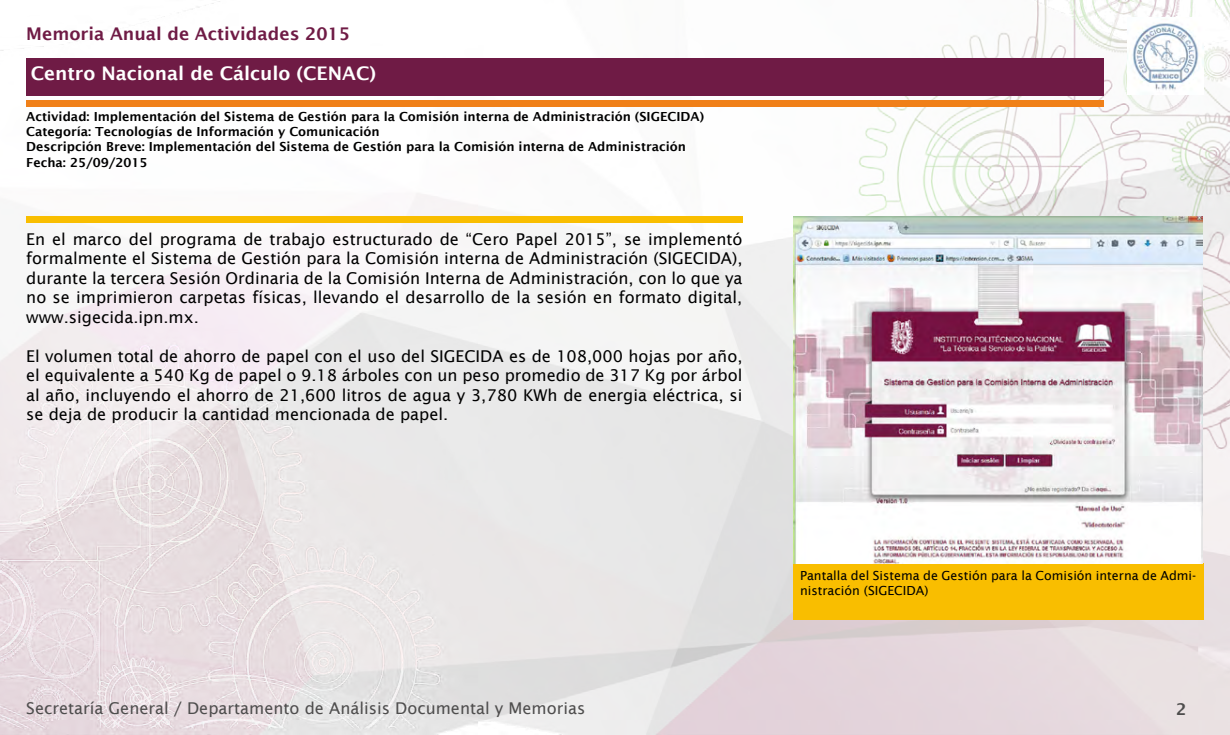
<style>
.page{position:relative;width:1230px;height:735px;background:#fff}
.page>*{position:absolute;margin:0;border:0;box-sizing:border-box;transform-origin:0 0}
.t1{font:600 18.75px "Lucida Sans";color:#fff}
.t2{font:600 17.5px "Lucida Sans";color:#6f1b45}
.t3{font:16.25px/19.5px "Lucida Sans";color:#000;text-align:justify}
.t4{font:16.25px "Lucida Sans";color:#4e4d4d}
.t5{font:600 16.25px "Lucida Sans";color:#4e4d4d}
.t6{font:600 12.5px/15px "Lucida Sans";color:#000}
.t7{font:12.5px/15px "Lucida Sans";color:#000}
</style>
<div class="page">
<img style="left:0;top:0;width:1230px;height:735px">
<div style="left:26px;top:58px;width:1078px;height:38px;background:#6f1b45"></div>
<div style="left:26px;top:216px;width:716px;height:7px;background:#f9be00"></div>
<div style="left:26px;top:100px;width:1078px;height:6px;background:#f08018"></div>
<div style="left:793px;top:564px;width:411px;height:56px;background:#f9be00"></div>
<img style="left:793px;top:216px;width:410px;height:348px">
<img style="left:1128px;top:18px;width:76px;height:77px">
<p class="t2" style="left:26px;top:24px;width:325px">Memoria Anual de Actividades 2015</p>
<p class="t1" style="left:31px;top:63px;width:347px">Centro Nacional de Cálculo (CENAC)</p>
<p class="t6" style="left:26px;top:109px;width:679px">Actividad: Implementación del Sistema de Gestión para la Comisión interna de Administración (SIGECIDA)<br>Categoría: Tecnologías de Información y Comunicación<br>Descripción Breve: Implementación del Sistema de Gestión para la Comisión interna de Administración</p>
<p class="t6" style="left:26px;top:155px;width:123px">Fecha: 25/09/2015</p>
<p class="t3" style="left:26px;top:229px;width:718px">En el marco del programa de trabajo estructurado de “Cero Papel 2015”, se implementó formalmente el Sistema de Gestión para la Comisión interna de Administración (SIGECIDA), durante la tercera Sesión Ordinaria de la Comisión Interna de Administración, con lo que ya no se imprimieron carpetas físicas, llevando el desarrollo de la sesión en formato digital, www.sigecida.ipn.mx.</p>
<p class="t3" style="left:26px;top:346px;width:718px">El volumen total de ahorro de papel con el uso del SIGECIDA es de 108,000 hojas por año, el equivalente a 540 Kg de papel o 9.18 árboles con un peso promedio de 317 Kg por árbol al año, incluyendo el ahorro de 21,600 litros de agua y 3,780 KWh de energia eléctrica, si se deja de producir la cantidad mencionada de papel.</p>
<p class="t7" style="left:800px;top:568px;width:398px">Pantalla del Sistema de Gestión para la Comisión interna de Admi&shy;nistración (SIGECIDA)</p>
<p class="t4" style="left:26px;top:699px;width:561px">Secretaría General / Departamento de Análisis Documental y Memorias</p>
<p class="t5" style="left:1176px;top:700px;width:12px">2</p>
</div>
